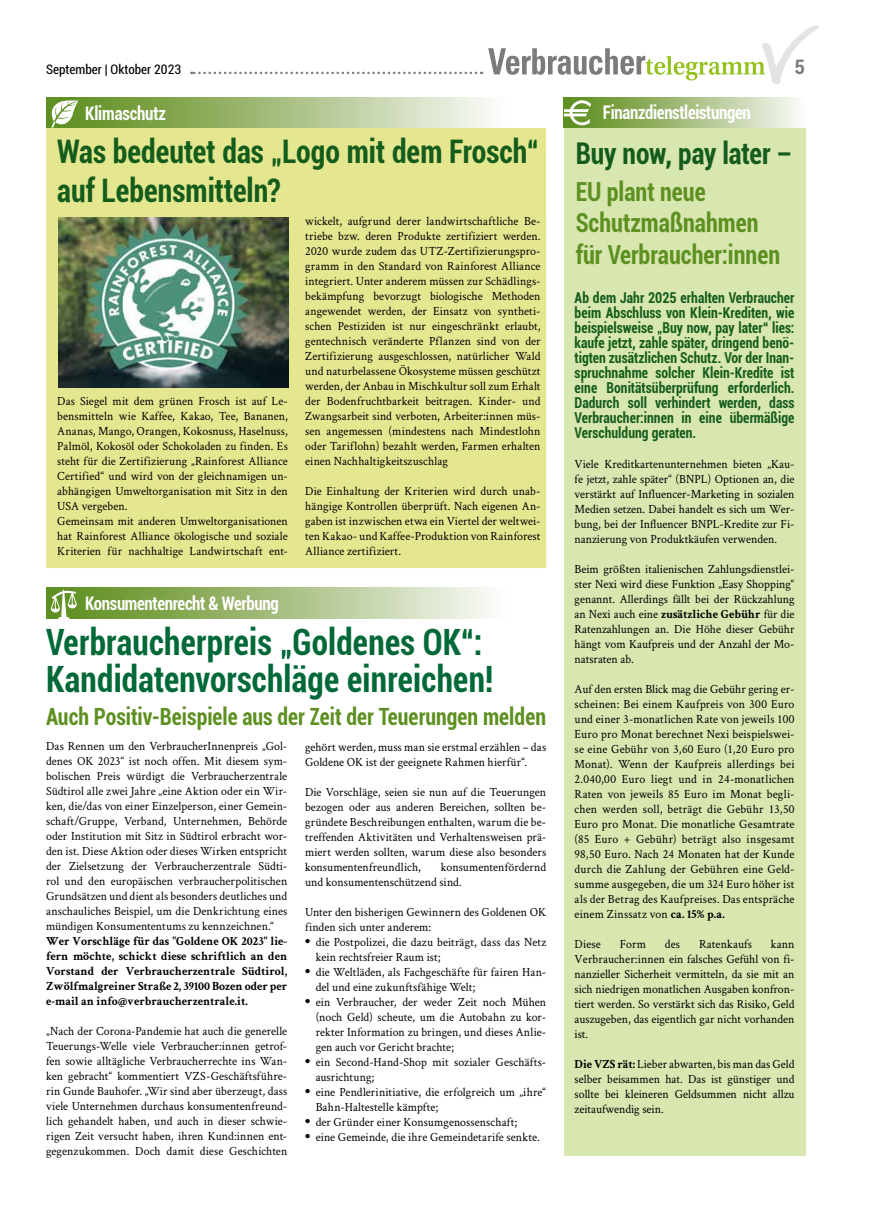
<style>
.page{position:relative;width:869px;height:1205px;background:#fff}
.page>*{position:absolute;margin:0;border:0;box-sizing:border-box;transform-origin:0 0}
.t1{font:700 condensed 36.25px/37.5px "Roboto";letter-spacing:.01em;color:#006937;scale:.91 1}
.t2{font:700 condensed 32.5px/38.8px "Roboto";color:#145c1c;scale:.91 1}
.t3{font:700 condensed 30px "Roboto";letter-spacing:-.005em;color:#145c1c;scale:.91 1}
.t4{font:700 condensed 26.25px/31.5px "Roboto";color:#5d9021;scale:.91 1}
.t5{font:700 condensed 23.75px "Roboto";color:#5d9021;scale:.91 1}
.t6{font:700 condensed 20px "Roboto";color:#7c7b7b}
.t7{font:700 condensed 18.75px "Roboto";letter-spacing:-.02em;color:#fff;scale:.9 1}
.t8{font:700 condensed 15px/15px "Roboto";letter-spacing:.005em;color:#145c1c;text-align:justify;scale:.91 1}
.t9{font:condensed 13.12px "Roboto";color:#000}
.t10{font:12.5px/15px "Crimson Text";letter-spacing:.005em;color:#000;text-align:justify;scale:.95 1}
.t11{font:700 12.5px/15px "Crimson Text";color:#000;text-align:justify;scale:.95 1}
.s1{font-size:28.75px}
.s2{font-weight:700}
.s3{font-family:"Times";font-size:15px}
</style>
<div class="page">
<div style="left:46px;top:99px;width:500px;height:469px;background:#e4e78f"></div>
<div style="left:563px;top:124px;width:241px;height:1031px;background:#d8e6af"></div>
<img style="left:58px;top:218px;width:230px;height:169px">
<div style="left:563px;top:97px;width:242px;height:31px;background:linear-gradient(to right,#578813,#f6f7f1)"></div>
<svg style="left:563px;top:100px;width:27px;height:25px"></svg>
<div style="left:46px;top:588px;width:500px;height:30px;background:linear-gradient(to right,#56860f,#fff)"></div>
<svg style="left:51px;top:590px;width:26px;height:28px"></svg>
<svg style="left:191px;top:72px;width:291px;height:2px"></svg>
<svg style="left:488px;top:26px;width:331px;height:58px"></svg>
<div style="left:46px;top:97px;width:500px;height:31px;background:linear-gradient(to right,#56860f,#fff)"></div>
<svg style="left:49px;top:99px;width:29px;height:29px"></svg>
<p class="t9" style="left:46px;top:61px;width:137px">September | Oktober 2023</p>
<h3 class="t6" style="left:794px;top:53px;width:12px">5</h3>
<h3 class="t7" style="left:85px;top:100px;width:91px">Klimaschutz</h3>
<h3 class="t7" style="left:602px;top:100px;width:166px">Finanzdienstleistungen</h3>
<h2 class="t2" style="left:57px;top:131px;width:530px">Was bedeutet das „Logo mit dem Frosch“ auf Lebensmitteln?</h2>
<h3 class="t3" style="left:575px;top:133px;width:240px">Buy now, pay later <span class="s1">–</span></h3>
<h3 class="t4" style="left:575px;top:175px;width:226px">EU plant neue<br>Schutzmaßnahmen für Verbraucher:innen</h3>
<p class="t8" style="left:574px;top:289px;width:243px">Ab dem Jahr 2025 erhalten Verbraucher beim Abschluss von Klein-Krediten, wie beispielsweise „Buy now, pay later“ lies: kaufe jetzt, zahle später, dringend benö&shy;tigten zusätzlichen Schutz. Vor der Inan&shy;spruchnahme solcher Klein-Kredite ist eine Bonitätsüberprüfung erforderlich.<br>Dadurch soll verhindert werden, dass Verbraucher:innen in eine übermäßige Verschuldung geraten.</p>
<p class="t10" style="left:574px;top:456px;width:233px">Viele Kreditkartenunternehmen bieten „Kau&shy;fe jetzt, zahle später“ (BNPL) Optionen an, die verstärkt auf Influencer-Marketing in sozialen Medien setzen. Dabei handelt es sich um Wer&shy;bung, bei der Influencer BNPL-Kredite zur Fi&shy;nanzierung von Produktkäufen verwenden.</p>
<p class="t10" style="left:574px;top:561px;width:233px">Beim größten italienischen Zahlungsdienstlei&shy;ster Nexi wird diese Funktion „Easy Shopping“ genannt. Allerdings fällt bei der Rückzahlung an Nexi auch eine <span class="s2">zusätzliche Gebühr</span> für die Ratenzahlungen an. Die Höhe dieser Gebühr hängt vom Kaufpreis und der Anzahl der Mo&shy;natsraten ab.</p>
<p class="t10" style="left:574px;top:681px;width:233px">Auf den ersten Blick mag die Gebühr gering er&shy;scheinen: Bei einem Kaufpreis von 300 Euro und einer 3-monatlichen Rate von jeweils 100<br>Euro pro Monat berechnet Nexi beispielswei&shy;se eine Gebühr von 3,60 Euro (1,20 Euro pro Monat). Wenn der Kaufpreis allerdings bei 2.040,00 Euro liegt und in 24-monatlichen Raten von jeweils 85 Euro im Monat begli&shy;chen werden soll, beträgt die Gebühr 13,50<br>Euro pro Monat. Die monatliche Gesamtrate (85 Euro + Gebühr) beträgt also insgesamt 98,50 Euro. Nach 24 Monaten hat der Kunde durch die Zahlung der Gebühren eine Geld&shy;summe ausgegeben, die um 324 Euro höher ist als der Betrag des Kaufpreises. Das entspräche einem Zinssatz von <span class="s2">ca. 15% p.a.</span></p>
<p class="t10" style="left:574px;top:936px;width:29px">Diese</p>
<p class="t10" style="left:619px;top:936px;width:29px">Form</p>
<p class="t10" style="left:664px;top:936px;width:17px">des</p>
<p class="t10" style="left:698px;top:936px;width:57px">Ratenkaufs</p>
<p class="t10" style="left:305px;top:213px;width:249px">wickelt, aufgrund derer landwirtschaftliche Be&shy;triebe bzw. deren Produkte zertifiziert werden.<br>2020 wurde zudem das UTZ-Zertifizierungspro&shy;gramm in den Standard von Rainforest Alliance integriert. Unter anderem müssen zur Schädlings&shy;bekämpfung bevorzugt biologische Methoden angewendet werden, der Einsatz von syntheti&shy;schen Pestiziden ist nur eingeschränkt erlaubt, gentechnisch veränderte Pflanzen sind von der Zertifizierung ausgeschlossen, natürlicher Wald und naturbelassene Ökosysteme müssen geschützt werden, der Anbau in Mischkultur soll zum Erhalt der Bodenfruchtbarkeit beitragen. Kinder- und Zwangsarbeit sind verboten, Arbeiter:innen müs&shy;sen angemessen (mindestens nach Mindestlohn oder Tariflohn) bezahlt werden, Farmen erhalten einen Nachhaltigkeitszuschlag</p>
<p class="t10" style="left:305px;top:483px;width:249px">Die Einhaltung der Kriterien wird durch unab&shy;hängige Kontrollen überprüft. Nach eigenen An&shy;gaben ist inzwischen etwa ein Viertel der weltwei&shy;ten Kakao- und Kaffee-Produktion von Rainforest Alliance zertifiziert.</p>
<p class="t10" style="left:57px;top:393px;width:244px;text-align:left">Das Siegel mit dem grünen Frosch ist auf Le&shy;bensmitteln wie Kaffee, Kakao, Tee, Bananen, Ananas, Mango, Orangen, Kokosnuss, Haselnuss, Palmöl, Kokosöl oder Schokoladen zu finden. Es steht für die Zertifizierung „Rainforest Alliance Certified“ und wird von der gleichnamigen un&shy;abhängigen Umweltorganisation mit Sitz in den USA vergeben.<br>Gemeinsam mit anderen Umweltorganisationen hat Rainforest Alliance ökologische und soziale Kriterien für nachhaltige Landwirtschaft ent-</p>
<h3 class="t7" style="left:85px;top:590px;width:216px">Konsumentenrecht &amp; Werbung</h3>
<h1 class="t1" style="left:46px;top:622px;width:493px">Verbraucherpreis „Goldenes OK“:<br>Kandidatenvorschläge einreichen!</h1>
<h3 class="t5" style="left:46px;top:700px;width:551px">Auch Positiv-Beispiele aus der Zeit der Teuerungen melden</h3>
<p class="t10" style="left:46px;top:738px;width:255px">Das Rennen um den VerbraucherInnenpreis „Gol&shy;denes OK 2023“ ist noch offen. Mit diesem sym&shy;bolischen Preis würdigt die Verbraucherzentrale Südtirol alle zwei Jahre „eine Aktion oder ein Wir&shy;ken, die/das von einer Einzelperson, einer Gemein&shy;schaft/Gruppe, Verband, Unternehmen, Behörde oder Institution mit Sitz in Südtirol erbracht wor&shy;den ist. Diese Aktion oder dieses Wirken entspricht der Zielsetzung der Verbraucherzentrale Südti&shy;rol und den europäischen verbraucherpolitischen Grundsätzen und dient als besonders deutliches und anschauliches Beispiel, um die Denkrichtung eines mündigen Konsumententums zu kennzeichnen.“</p>
<p class="t11" style="left:46px;top:933px;width:255px">Wer Vorschläge für das "Goldene OK 2023" lie&shy;fern möchte, schickt diese schriftlich an den Vorstand der Verbraucherzentrale Südtirol, Zwölfmalgreiner Straße 2, 39100 Bozen oder per e-mail an info@verbraucherzentrale.it.</p>
<p class="t10" style="left:46px;top:1023px;width:255px">„Nach der Corona-Pandemie hat auch die generelle Teuerungs-Welle viele Verbraucher:innen getrof&shy;fen sowie alltägliche Verbraucherrechte ins Wan&shy;ken gebracht“ kommentiert VZS-Geschäftsführe&shy;rin Gunde Bauhofer. „Wir sind aber überzeugt, dass viele Unternehmen durchaus konsumentenfreund&shy;lich gehandelt haben, und auch in dieser schwie&shy;rigen Zeit versucht haben, ihren Kund:innen ent&shy;gegenzukommen. Doch damit diese Geschichten</p>
<p class="t10" style="left:305px;top:738px;width:255px">gehört werden, muss man sie erstmal erzählen – das<br>Goldene OK ist der geeignete Rahmen hierfür“.</p>
<p class="t10" style="left:305px;top:783px;width:255px">Die Vorschläge, seien sie nun auf die Teuerungen bezogen oder aus anderen Bereichen, sollten be&shy;gründete Beschreibungen enthalten, warum die be&shy;treffenden Aktivitäten und Verhaltensweisen prä&shy;miert werden sollten, warum diese also besonders konsumentenfreundlich,</p>
<p class="t10" style="left:305px;top:858px;width:255px;text-indent:136px">konsumentenfördernd und konsumentenschützend sind.</p>
<p class="t10" style="left:305px;top:903px;width:255px">Unter den bisherigen Gewinnern des Goldenen OK finden sich unter anderem:</p>
<p class="t10" style="left:315px;top:933px;width:244px;text-indent:-11px"><span class="s3">•</span> die Postpolizei, die dazu beiträgt, dass das Netz kein rechtsfreier Raum ist;</p>
<p class="t10" style="left:315px;top:963px;width:244px;text-indent:-11px"><span class="s3">•</span> die Weltläden, als Fachgeschäfte für fairen Han&shy;del und eine zukunftsfähige Welt;</p>
<p class="t10" style="left:315px;top:993px;width:244px;text-indent:-11px"><span class="s3">•</span> ein Verbraucher, der weder Zeit noch Mühen (noch Geld) scheute, um die Autobahn zu kor&shy;rekter Information zu bringen, und dieses Anlie&shy;gen auch vor Gericht brachte;</p>
<p class="t10" style="left:315px;top:1053px;width:244px;text-indent:-11px"><span class="s3">•</span> ein Second-Hand-Shop mit sozialer Geschäfts&shy;ausrichtung;</p>
<p class="t10" style="left:315px;top:1083px;width:244px;text-indent:-11px"><span class="s3">•</span> eine Pendlerinitiative, die erfolgreich um „ihre“<br>Bahn-Haltestelle kämpfte;</p>
<p class="t10" style="left:305px;top:1113px;width:225px"><span class="s3">•</span> der Gründer einer Konsumgenossenschaft;</p>
<p class="t10" style="left:305px;top:1128px;width:248px"><span class="s3">•</span> eine Gemeinde, die ihre Gemeindetarife senkte.</p>
<p class="t10" style="left:574px;top:936px;width:233px;text-indent:196px">kann Verbraucher:innen ein falsches Gefühl von fi&shy;nanzieller Sicherheit vermitteln, da sie mit an sich niedrigen monatlichen Ausgaben konfron&shy;tiert werden. So verstärkt sich das Risiko, Geld auszugeben, das eigentlich gar nicht vorhanden ist.</p>
<p class="t10" style="left:574px;top:1056px;width:233px"><span class="s2">Die VZS rät:</span> Lieber abwarten, bis man das Geld selber beisammen hat. Das ist günstiger und sollte bei kleineren Geldsummen nicht allzu zeitaufwendig sein.</p>
</div>
